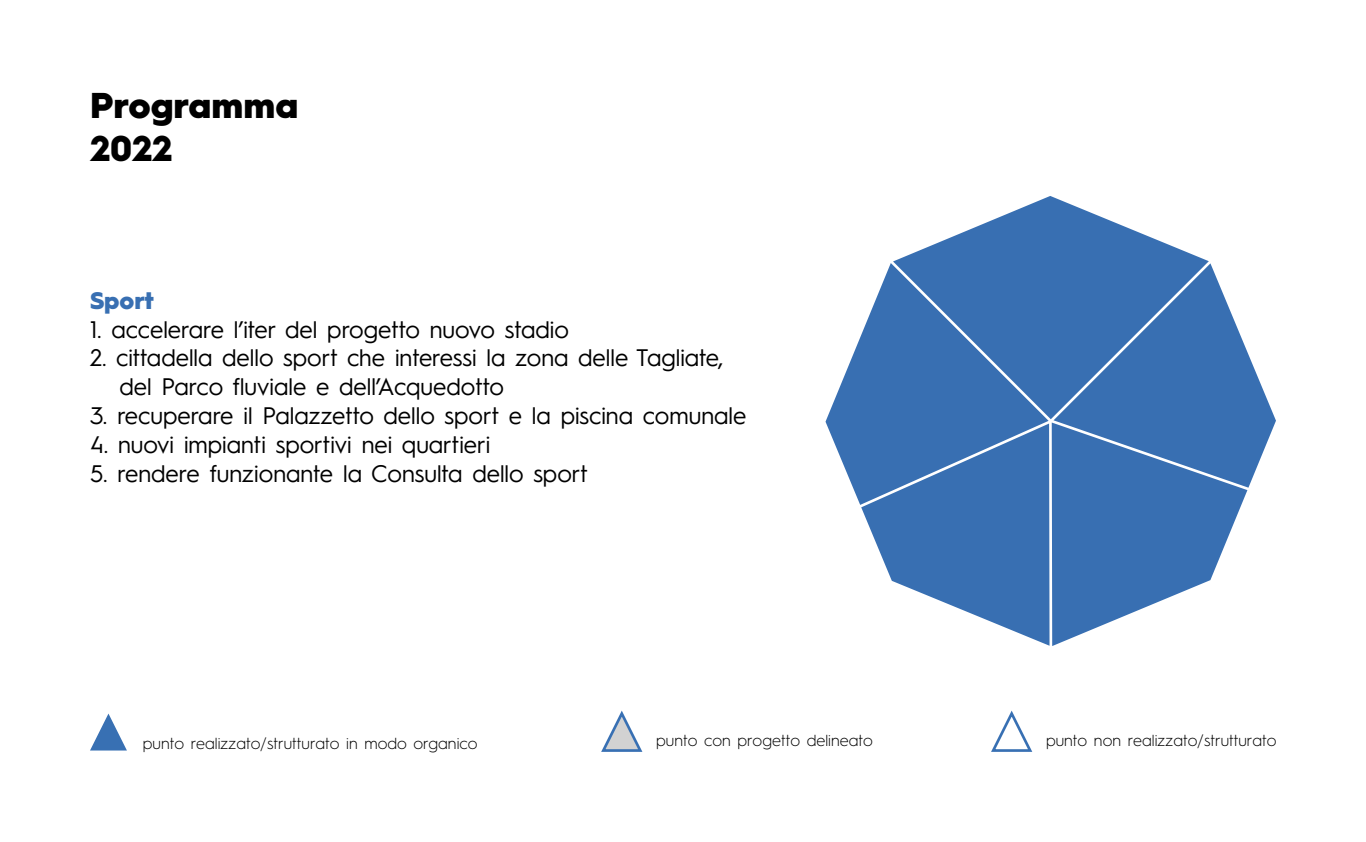
<style>
.page{position:relative;width:1366px;height:842px;background:#fff}
.page>*{position:absolute;margin:0;border:0;box-sizing:border-box;transform-origin:0 0}
.t1{font:900 36px/43.2px "Hurme Geometric Sans 1";color:#000}
.t2{font:24px/28.8px "Hurme Geometric Sans 1";color:#000}
.t3{font:900 24px "Hurme Geometric Sans 1";color:#386fb2}
.t4{font:300 16.1px "Hurme Geometric Sans 1";color:#000}
</style>
<div class="page">
<svg style="left:826px;top:263px;width:223px;height:242px;fill:#386fb2"></svg>
<svg style="left:1054px;top:263px;width:222px;height:225px;fill:#386fb2"></svg>
<svg style="left:861px;top:422px;width:386px;height:224px"></svg>
<svg style="left:893px;top:196px;width:316px;height:223px;fill:#386fb2"></svg>
<svg style="left:90px;top:714px;width:37px;height:36px"></svg>
<svg style="left:601px;top:710px;width:42px;height:42px"></svg>
<svg style="left:991px;top:710px;width:42px;height:42px"></svg>
<h1 class="t1" style="left:90px;top:82px;width:210px">Programma<br>2022</h1>
<p class="t3" style="left:90px;top:283px;width:65px">Sport</p>
<p class="t2" style="left:90px;top:313px;width:481px">1. accelerare l’iter del progetto nuovo stadio</p>
<p class="t2" style="left:119px;top:342px;width:605px;text-indent:-29px">2. cittadella dello sport che interessi la zona delle Tagliate, del Parco fluviale e dell’Acquedotto</p>
<p class="t2" style="left:90px;top:400px;width:658px">3. recuperare il Palazzetto dello sport e la piscina comunale</p>
<p class="t2" style="left:90px;top:428px;width:402px">4. nuovi impianti sportivi nei quartieri</p>
<p class="t2" style="left:90px;top:457px;width:499px">5. rendere funzionante la Consulta dello sport</p>
<p class="t4" style="left:143px;top:732px;width:336px">punto realizzato/strutturato in modo organico</p>
<p class="t4" style="left:656px;top:729px;width:218px">punto con progetto delineato</p>
<p class="t4" style="left:1046px;top:729px;width:232px">punto non realizzato/strutturato</p>
</div>
